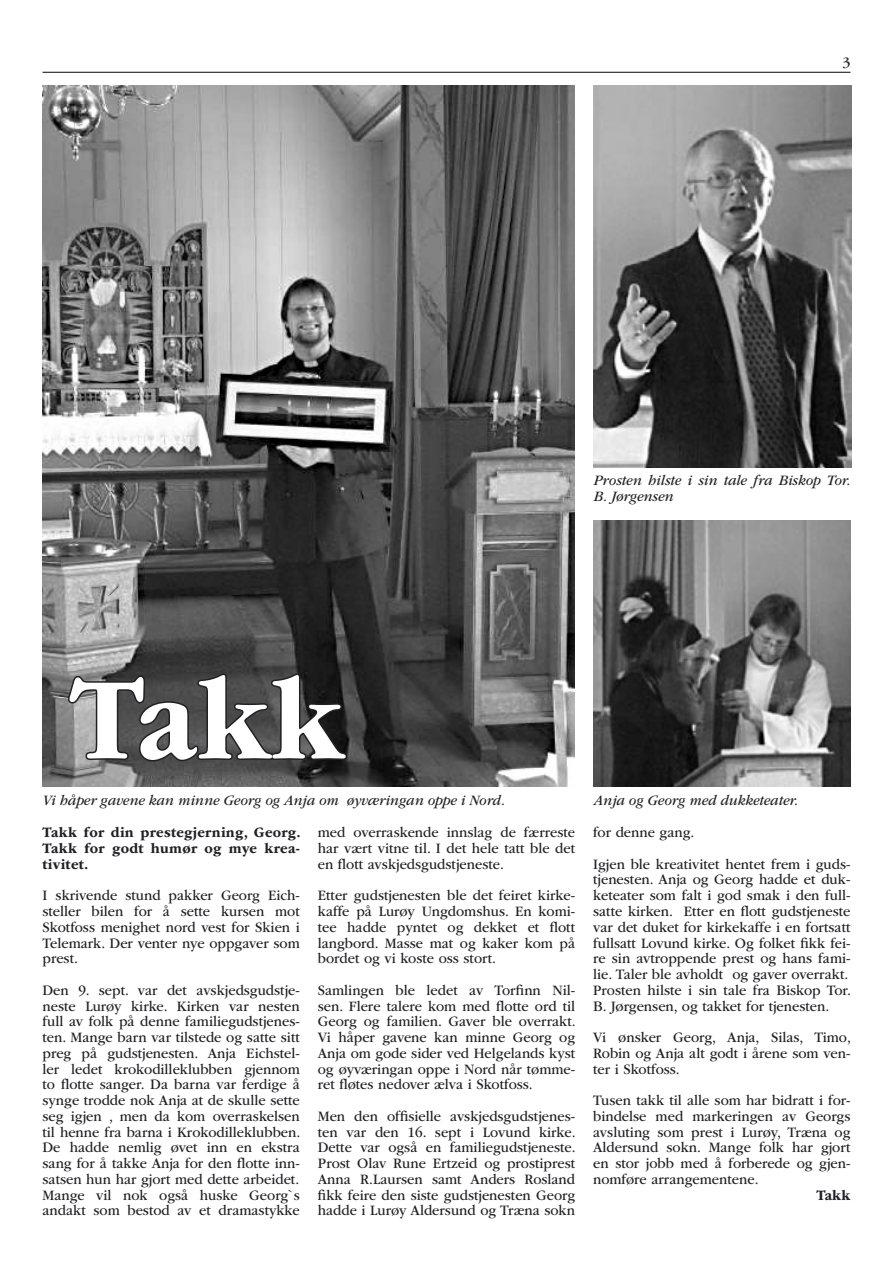
<style>
.page{position:relative;width:893px;height:1263px;background:#fff}
.page>*{position:absolute;margin:0;border:0;box-sizing:border-box;transform-origin:0 0}
.head{font:700 121.5px "ITC Garamond Std";color:#fff;scale:.95 1}
.brødtekst{font:15px/15.8px "ITC Garamond Std";color:#212125;text-align:justify;scale:.95 1}
.Bildetekst{font:italic 15px/15.8px "ITC Garamond Std";color:#212125;scale:.95 1}
.brødtekst-2{font:700 15px/15.8px "ITC Garamond Std";letter-spacing:.02em;color:#212125;text-align:justify;scale:.95 1}
.brødtekst-3{font:15px "ITC Garamond Std";color:#212125}
</style>
<div class="page">
<hr style="left:43px;top:72px;width:807px;height:1px;background:#212125">
<img style="left:594px;top:520px;width:256px;height:267px">
<img style="left:594px;top:85px;width:257px;height:383px">
<img style="left:43px;top:85px;width:532px;height:702px">
<svg style="left:66px;top:672px;width:283px;height:91px;background:#484848"></svg>
<p class="brødtekst-3" style="left:842px;top:54px;width:9px">3</p>
<p class="Bildetekst" style="left:594px;top:473px;width:271px">Prosten hilste i sin tale fra Biskop Tor.<br>B. Jørgensen</p>
<p class="head" style="left:70px;top:651px;width:291px">Takk</p>
<p class="Bildetekst" style="left:43px;top:793px;width:488px">Vi håper gavene kan minne Georg og Anja om øyværingan oppe i Nord.</p>
<p class="Bildetekst" style="left:594px;top:793px;width:216px">Anja og Georg med dukketeater.</p>
<p class="brødtekst-2" style="left:43px;top:825px;width:273px">Takk for din prestegjerning, Georg.<br>Takk for godt humør og mye krea&shy;tivitet.</p>
<p class="brødtekst" style="left:43px;top:888px;width:272px">I skrivende stund pakker Georg Eich&shy;steller bilen for å sette kursen mot Skotfoss menighet nord vest for Skien i Telemark. Der venter nye oppgaver som prest.</p>
<p class="brødtekst" style="left:43px;top:982px;width:273px">Den 9. sept. var det avskjedsgudstje&shy;neste Lurøy kirke. Kirken var nesten full av folk på denne familiegudstjenes&shy;ten. Mange barn var tilstede og satte sitt preg på gudstjenesten. Anja Eichstel&shy;ler ledet krokodilleklubben gjennom to flotte sanger. Da barna var ferdige å synge trodde nok Anja at de skulle sette seg igjen , men da kom overraskelsen til henne fra barna i Krokodilleklubben.<br>De hadde nemlig øvet inn en ekstra sang for å takke Anja for den flotte inn&shy;satsen hun har gjort med dette arbeidet.</p>
<p class="brødtekst" style="left:43px;top:1187px;width:272px">Mange vil nok også huske Georg`s andakt som bestod av et dramastykke</p>
<p class="brødtekst" style="left:318px;top:825px;width:272px">med overraskende innslag de færreste har vært vitne til. I det hele tatt ble det en flott avskjedsgudstjeneste.</p>
<p class="brødtekst" style="left:318px;top:888px;width:272px">Etter gudstjenesten ble det feiret kirke&shy;kaffe på Lurøy Ungdomshus. En komi&shy;tee hadde pyntet og dekket et flott langbord. Masse mat og kaker kom på bordet og vi koste oss stort.</p>
<p class="brødtekst" style="left:318px;top:982px;width:273px">Samlingen ble ledet av Torfinn Nil&shy;sen. Flere talere kom med flotte ord til Georg og familien. Gaver ble overrakt.<br>Vi håper gavene kan minne Georg og Anja om gode sider ved Helgelands kyst og øyværingan oppe i Nord når tømme&shy;ret fløtes nedover ælva i Skotfoss.</p>
<p class="brødtekst" style="left:318px;top:1108px;width:273px">Men den offisielle avskjedsgudstjenes&shy;ten var den 16. sept i Lovund kirke.<br>Dette var også en familiegudstjeneste.<br>Prost Olav Rune Ertzeid og prostiprest Anna R.Laursen samt Anders Rosland fikk feire den siste gudstjenesten Georg hadde i Lurøy Aldersund og Træna sokn</p>
<p class="brødtekst" style="left:593px;top:825px;width:108px">for denne gang.</p>
<p class="brødtekst" style="left:593px;top:856px;width:272px">Igjen ble kreativitet hentet frem i guds&shy;tjenesten. Anja og Georg hadde et duk&shy;keteater som falt i god smak i den full&shy;satte kirken. Etter en flott gudstjeneste var det duket for kirkekaffe i en fortsatt fullsatt Lovund kirke. Og folket fikk fei&shy;re sin avtroppende prest og hans fami&shy;lie. Taler ble avholdt og gaver overrakt.</p>
<p class="brødtekst" style="left:593px;top:982px;width:273px">Prosten hilste i sin tale fra Biskop Tor.<br>B. Jørgensen, og takket for tjenesten.</p>
<p class="brødtekst" style="left:593px;top:1029px;width:273px">Vi ønsker Georg, Anja, Silas, Timo, Robin og Anja alt godt i årene som ven&shy;ter i Skotfoss.</p>
<p class="brødtekst" style="left:593px;top:1092px;width:272px">Tusen takk til alle som har bidratt i for&shy;bindelse med markeringen av Georgs avsluting som prest i Lurøy, Træna og Aldersund sokn. Mange folk har gjort en stor jobb med å forberede og gjen&shy;nomføre arrangementene.</p>
<p class="brødtekst-2" style="left:816px;top:1187px;width:37px">Takk</p>
</div>
